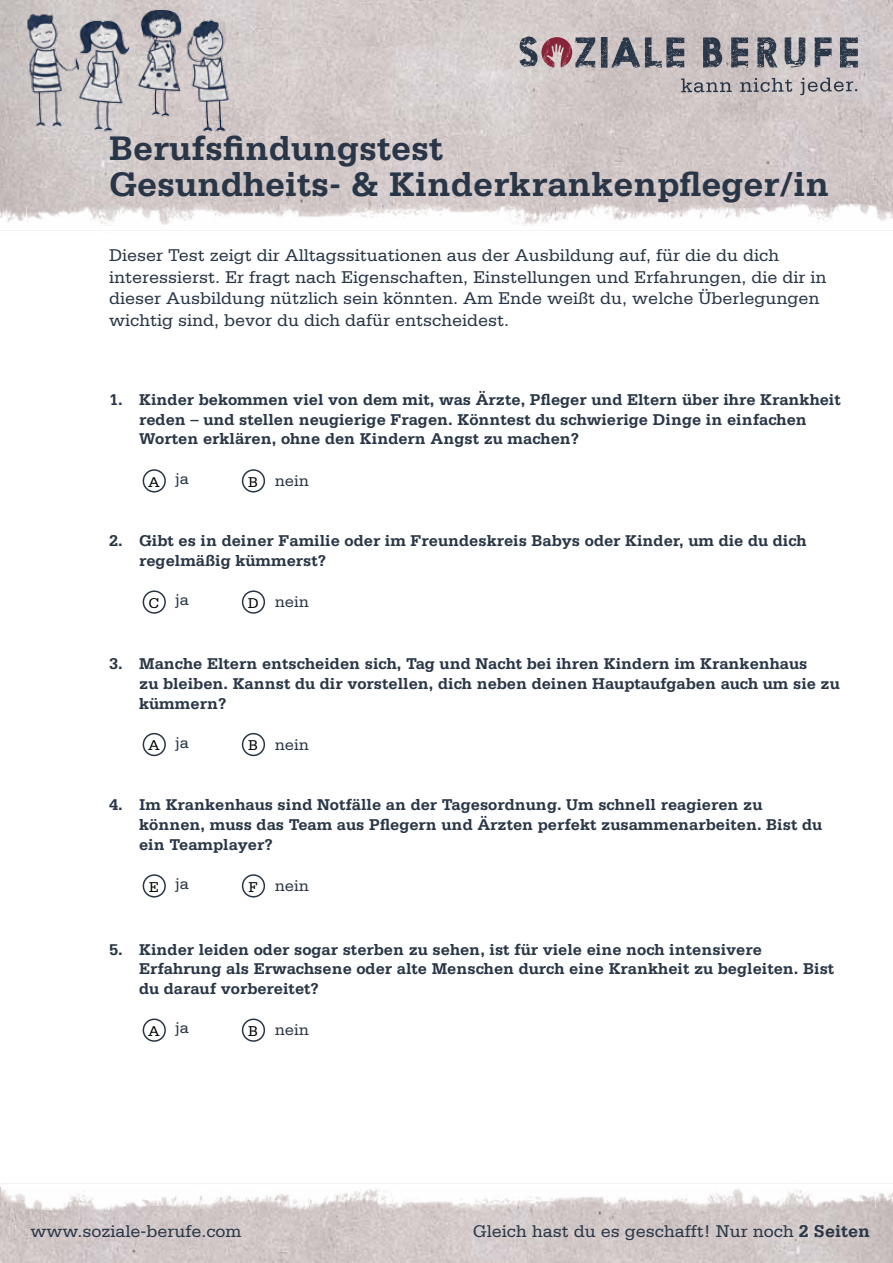
<style>
.page{position:relative;width:893px;height:1263px;background:#fff}
.page>*{position:absolute;margin:0;border:0;box-sizing:border-box;transform-origin:0 0}
.t1{font:700 36px/36px "Serifa";color:#293647}
.t2{font:18px/21.6px "Serifa";color:#293647}
.t3{font:700 16.5px/19.8px "Serifa";color:#293647}
.t4{font:16.5px "Serifa";color:#293647}
.s1{font-size:15px;color:#000}
.s2{font-weight:700}
</style>
<div class="page">
<img style="left:440px;top:0;width:453px;height:176px">
<svg style="left:681px;top:78px;width:51px;height:14px"></svg>
<svg style="left:740px;top:78px;width:52px;height:14px"></svg>
<svg style="left:800px;top:78px;width:57px;height:17px"></svg>
<svg style="left:519px;top:37px;width:166px;height:32px;background:#90858c"></svg>
<svg style="left:703px;top:37px;width:19px;height:31px"></svg>
<svg style="left:731px;top:37px;width:17px;height:31px"></svg>
<svg style="left:757px;top:37px;width:21px;height:32px"></svg>
<svg style="left:784px;top:37px;width:22px;height:31px"></svg>
<svg style="left:814px;top:37px;width:17px;height:31px"></svg>
<svg style="left:840px;top:37px;width:18px;height:31px"></svg>
<img style="left:0;top:1188px;width:893px;height:75px">
<img style="left:2px;top:1183px;width:891px;height:55px">
<img style="left:0;top:0;width:440px;height:176px">
<img style="left:0;top:176px;width:893px;height:55px">
<div style="left:143px;top:469px;width:23px;height:23px;border:2px solid #293647;border-radius:50%"></div>
<div style="left:242px;top:469px;width:23px;height:23px;border:2px solid #293647;border-radius:50%"></div>
<div style="left:143px;top:590px;width:23px;height:24px;border:2px solid #293647;border-radius:50%"></div>
<div style="left:242px;top:590px;width:23px;height:24px;border:2px solid #293647;border-radius:50%"></div>
<div style="left:143px;top:733px;width:23px;height:23px;border:2px solid #293647;border-radius:50%"></div>
<div style="left:242px;top:733px;width:23px;height:23px;border:2px solid #293647;border-radius:50%"></div>
<div style="left:143px;top:874px;width:23px;height:23px;border:2px solid #293647;border-radius:50%"></div>
<div style="left:242px;top:874px;width:23px;height:23px;border:2px solid #293647;border-radius:50%"></div>
<div style="left:143px;top:1018px;width:23px;height:24px;border:2px solid #293647;border-radius:50%"></div>
<div style="left:242px;top:1018px;width:23px;height:24px;border:2px solid #293647;border-radius:50%"></div>
<h1 class="t1" style="left:109px;top:130px;width:722px">Berufsfindungstest<br>Gesundheits- &amp; Kinderkrankenpfleger/in</h1>
<p class="t2" style="left:109px;top:245px;width:719px">Dieser Test zeigt dir Alltagssituationen aus der Ausbildung auf, für die du dich interessierst. Er fragt nach Eigenschaften, Einstellungen und Erfahrungen, die dir in dieser Ausbildung nützlich sein könnten. Am Ende weißt du, welche Überlegungen wichtig sind, bevor du dich dafür entscheidest.</p>
<p class="t3" style="left:139px;top:389px;width:703px;text-indent:-30px">1. Kinder bekommen viel von dem mit, was Ärzte, Pfleger und Eltern über ihre Krankheit reden – und stellen neugierige Fragen. Könntest du schwierige Dinge in einfachen<br>Worten erklären, ohne den Kindern Angst zu machen?</p>
<p class="t4" style="left:148px;top:469px;width:42px"><sub>A</sub> ja</p>
<p class="t4" style="left:248px;top:471px;width:62px"><span class="s1">b</span> nein</p>
<p class="t3" style="left:139px;top:531px;width:669px;text-indent:-30px">2. Gibt es in deiner Familie oder im Freundeskreis Babys oder Kinder, um die du dich regelmäßig kümmerst?</p>
<p class="t4" style="left:148px;top:590px;width:42px"><sub>c</sub> ja</p>
<p class="t4" style="left:248px;top:593px;width:63px"><span class="s1">d</span> nein</p>
<p class="t3" style="left:139px;top:654px;width:702px;text-indent:-30px">3. Manche Eltern entscheiden sich, Tag und Nacht bei ihren Kindern im Krankenhaus<br>zu bleiben. Kannst du dir vorstellen, dich neben deinen Hauptaufgaben auch um sie zu kümmern?</p>
<p class="t4" style="left:148px;top:733px;width:42px"><sub>a</sub> ja</p>
<p class="t4" style="left:248px;top:735px;width:62px"><span class="s1">b</span> nein</p>
<p class="t3" style="left:139px;top:795px;width:685px;text-indent:-30px">4. Im Krankenhaus sind Notfälle an der Tagesordnung. Um schnell reagieren zu können, muss das Team aus Pflegern und Ärzten perfekt zusammenarbeiten. Bist du ein Teamplayer?</p>
<p class="t4" style="left:149px;top:874px;width:42px"><sub>e</sub> ja</p>
<p class="t4" style="left:248px;top:876px;width:62px"><span class="s1">f</span> nein</p>
<p class="t3" style="left:139px;top:939px;width:697px;text-indent:-30px">5. Kinder leiden oder sogar sterben zu sehen, ist für viele eine noch intensivere<br>Erfahrung als Erwachsene oder alte Menschen durch eine Krankheit zu begleiten. Bist du darauf vorbereitet?</p>
<p class="t4" style="left:148px;top:1018px;width:42px"><sub>a</sub> ja</p>
<p class="t4" style="left:248px;top:1021px;width:62px"><span class="s1">b</span> nein</p>
<p class="t2" style="left:30px;top:1221px;width:213px">www.soziale-berufe.com</p>
<p class="t2" style="left:473px;top:1221px;width:399px">Gleich hast du es geschafft! Nur noch <span class="s2">2 Seiten</span></p>
</div>
